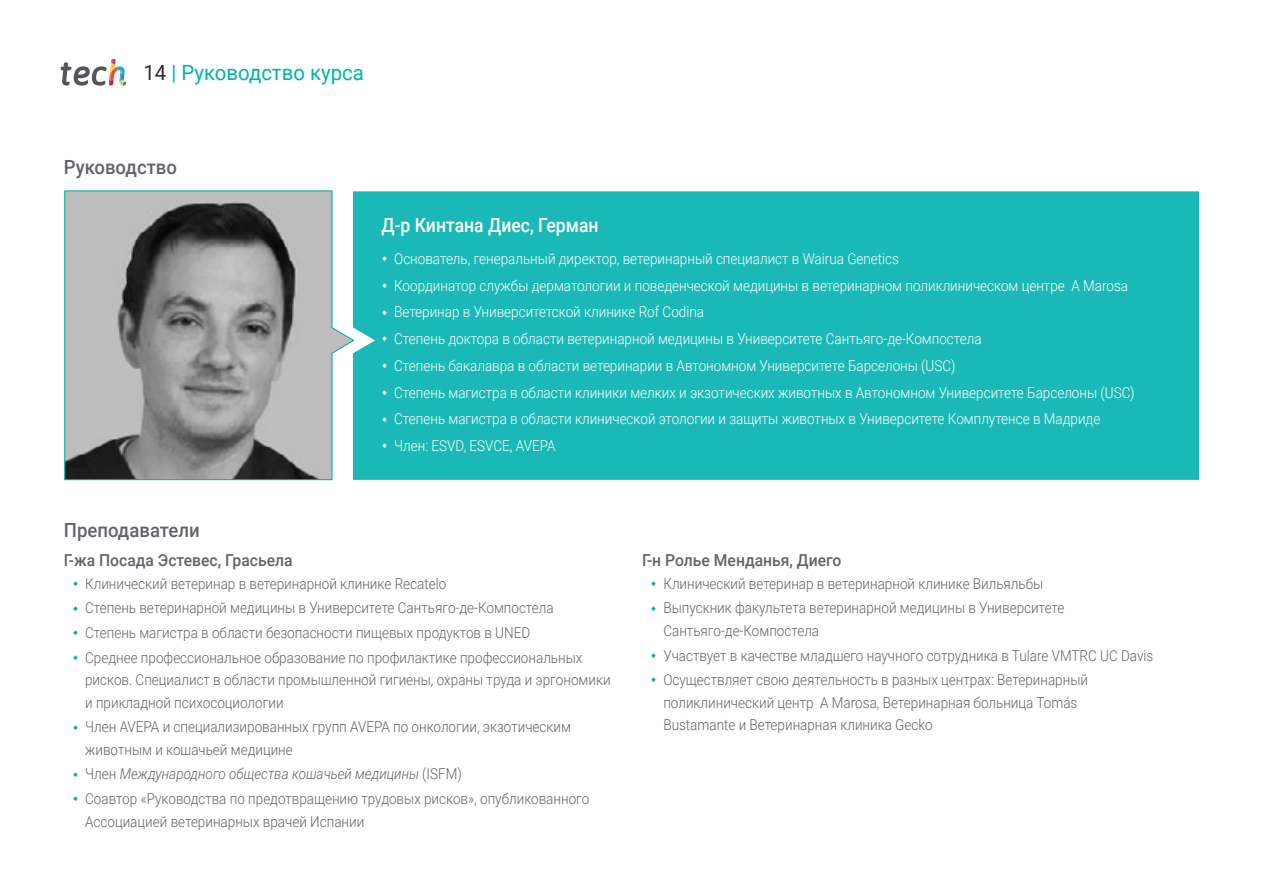
<style>
.page{position:relative;width:1263px;height:893px;background:#fff}
.page>*{position:absolute;margin:0;border:0;box-sizing:border-box;transform-origin:0 0}
.t1{font:21px "Roboto";color:#00b2af}
.t2{font:500 19.5px "Roboto";color:#61646a;scale:.95 1}
.t3{font:500 19.5px "Roboto";color:#fff;scale:.9 1}
.t4{font:500 16.5px "Roboto";color:#61646a;scale:.95 1}
.t5{font:300 15px/24.6px "Roboto";color:#61646a;scale:.9 1}
.t6{font:300 15px/26.7px "Roboto";color:#fff;scale:.9 1}
.s1{color:#312e20}
.s2{font-style:italic}
</style>
<div class="page">
<svg style="left:61px;top:59px;width:65px;height:27px"></svg>
<div style="left:354px;top:191px;width:845px;height:289px;background:#1ab9b7"></div>
<svg style="left:64px;top:191px;width:290px;height:289px;background:#979c9b"></svg>
<svg style="left:382px;top:256px;width:5px;height:5px"></svg>
<svg style="left:382px;top:283px;width:5px;height:5px"></svg>
<svg style="left:382px;top:310px;width:5px;height:5px"></svg>
<svg style="left:382px;top:336px;width:5px;height:5px"></svg>
<svg style="left:382px;top:363px;width:5px;height:5px"></svg>
<svg style="left:382px;top:390px;width:5px;height:5px"></svg>
<svg style="left:382px;top:417px;width:5px;height:5px"></svg>
<svg style="left:382px;top:443px;width:5px;height:5px"></svg>
<h1 class="t1" style="left:144px;top:57px;width:222px"><span class="s1">14</span> | Руководство курса</h1>
<h2 class="t2" style="left:64px;top:153px;width:121px">Руководство</h2>
<h2 class="t3" style="left:381px;top:211px;width:243px">Д-р Кинтана Диес, Герман</h2>
<p class="t6" style="left:394px;top:245px;width:824px">Основатель, генеральный директор, ветеринарный специалист в Wairua Genetics<br>Координатор службы дерматологии и поведенческой медицины в ветеринарном поликлиническом центре A Marosa Ветеринар в Университетской клинике Rof Codina<br>Степень доктора в области ветеринарной медицины в Университете Сантьяго-де-Компостела<br>Степень бакалавра в области ветеринарии в Автономном Университете Барселоны (USC)<br>Степень магистра в области клиники мелких и экзотических животных в Автономном Университете Барселоны (USC)<br>Степень магистра в области клинической этологии и защиты животных в Университете Комплутенсе в Мадриде Член: ESVD, ESVCE, AVEPA</p>
<h2 class="t2" style="left:64px;top:516px;width:144px">Преподаватели</h2>
<p class="t4" style="left:64px;top:549px;width:242px">Г-жа Посада Эстевес, Грасьела</p>
<p class="t5" style="left:85px;top:571px;width:554px">Клинический ветеринар в ветеринарной клинике Recatelo<br>Степень ветеринарной медицины в Университете Сантьяго-де-Компостела Степень магистра в области безопасности пищевых продуктов в UNED Среднее профессиональное образование по профилактике профессиональных</p>
<p class="t5" style="left:85px;top:668px;width:585px;line-height:22.5px">рисков. Специалист в области промышленной гигиены, охраны труда и эргономики и прикладной психосоциологии</p>
<p class="t5" style="left:85px;top:715px;width:541px;line-height:22.5px">Член AVEPA и специализированных групп AVEPA по онкологии, экзотическим животным и кошачьей медицине</p>
<p class="t5" style="left:85px;top:761px;width:562px">Член <span class="s2">Международного общества кошачьей медицины</span> (ISFM)<br>Соавтор «Руководства по предотвращению трудовых рисков», опубликованного</p>
<p class="t5" style="left:85px;top:808px;width:312px">Ассоциацией ветеринарных врачей Испании</p>
<p class="t4" style="left:642px;top:549px;width:211px">Г-н Ролье Менданья, Диего</p>
<p class="t5" style="left:663px;top:571px;width:447px">Клинический ветеринар в ветеринарной клинике Вильяльбы<br>Выпускник факультета ветеринарной медицины в Университете</p>
<p class="t5" style="left:663px;top:618px;width:546px">Сантьяго-де-Компостела<br>Участвует в качестве младшего научного сотрудника в Tulare VMTRC UC Davis<br>Осуществляет свою деятельность в разных центрах: Ветеринарный</p>
<p class="t5" style="left:663px;top:690px;width:462px;line-height:22.5px">поликлинический центр A Marosa, Ветеринарная больница Tomás<br>Bustamante и Ветеринарная клиника Gecko</p>
</div>
